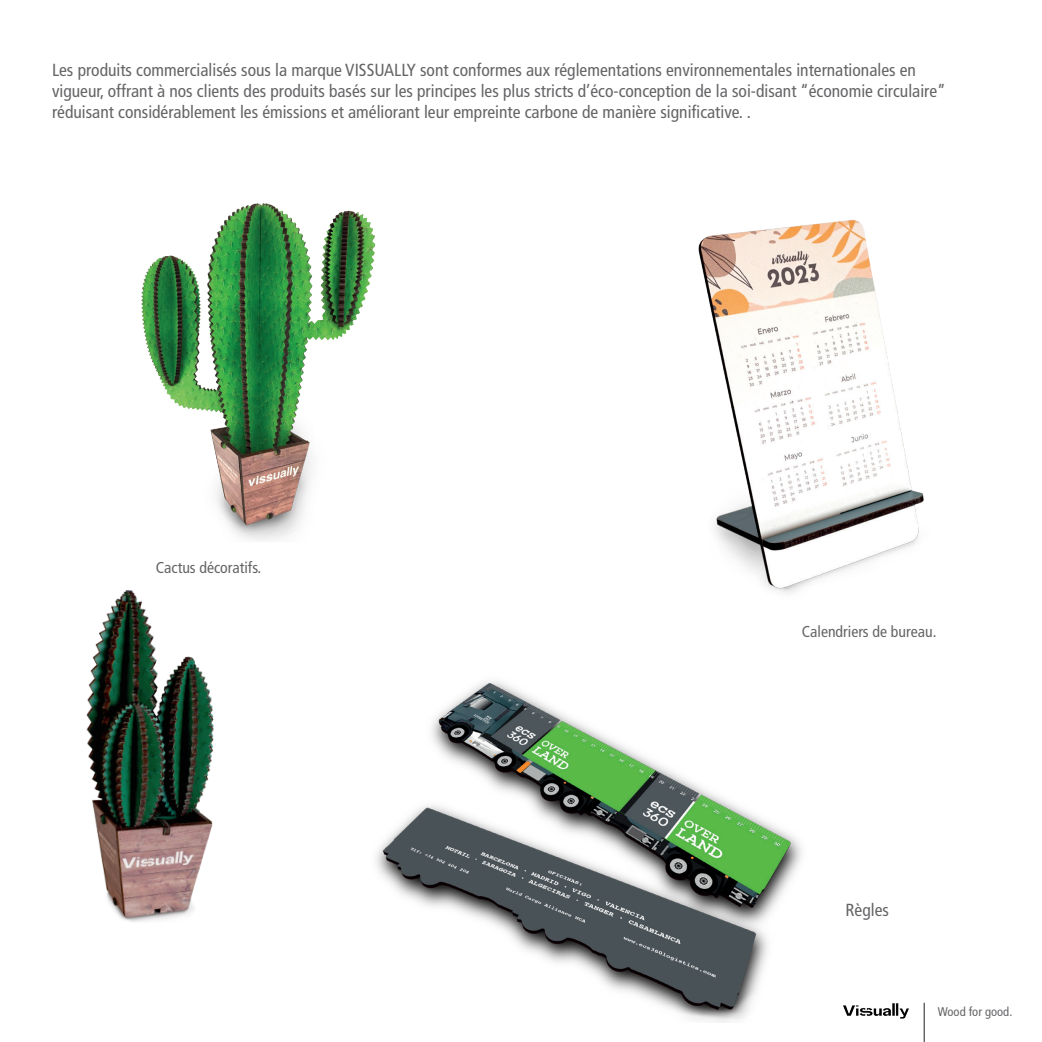
<style>
.page{position:relative;width:1042px;height:1042px;background:#fff}
.page>*{position:absolute;margin:0;border:0;box-sizing:border-box;transform-origin:0 0}
.t1{font:condensed 17.5px/21px "Frutiger LT Std";color:#656568}
.t2{font:condensed 15.75px "Frutiger LT Std";color:#656568}
.t3{font:condensed 12.6px "Frutiger LT Std";color:#656568}
</style>
<div class="page">
<img style="left:376px;top:681px;width:426px;height:341px">
<img style="left:698px;top:220px;width:226px;height:374px">
<img style="left:141px;top:203px;width:235px;height:338px">
<img style="left:86px;top:590px;width:128px;height:332px">
<img style="left:843px;top:1003px;width:66px;height:16px">
<hr style="left:924px;top:1003px;width:1px;height:39px;background:#231f20">
<p class="t1" style="left:52px;top:60px;width:895px">Les produits commercialisés sous la marque VISSUALLY sont conformes aux réglementations environnementales internationales en vigueur, offrant à nos clients des produits basés sur les principes les plus stricts d’éco-conception de la soi-disant “économie circulaire” réduisant considérablement les émissions et améliorant leur empreinte carbone de manière significative. .</p>
<p class="t2" style="left:156px;top:558px;width:107px">Cactus décoratifs.</p>
<p class="t2" style="left:802px;top:622px;width:136px">Calendriers de bureau.</p>
<p class="t1" style="left:845px;top:900px;width:45px">Règles</p>
<p class="t3" style="left:938px;top:1004px;width:76px">Wood for good.</p>
</div>
